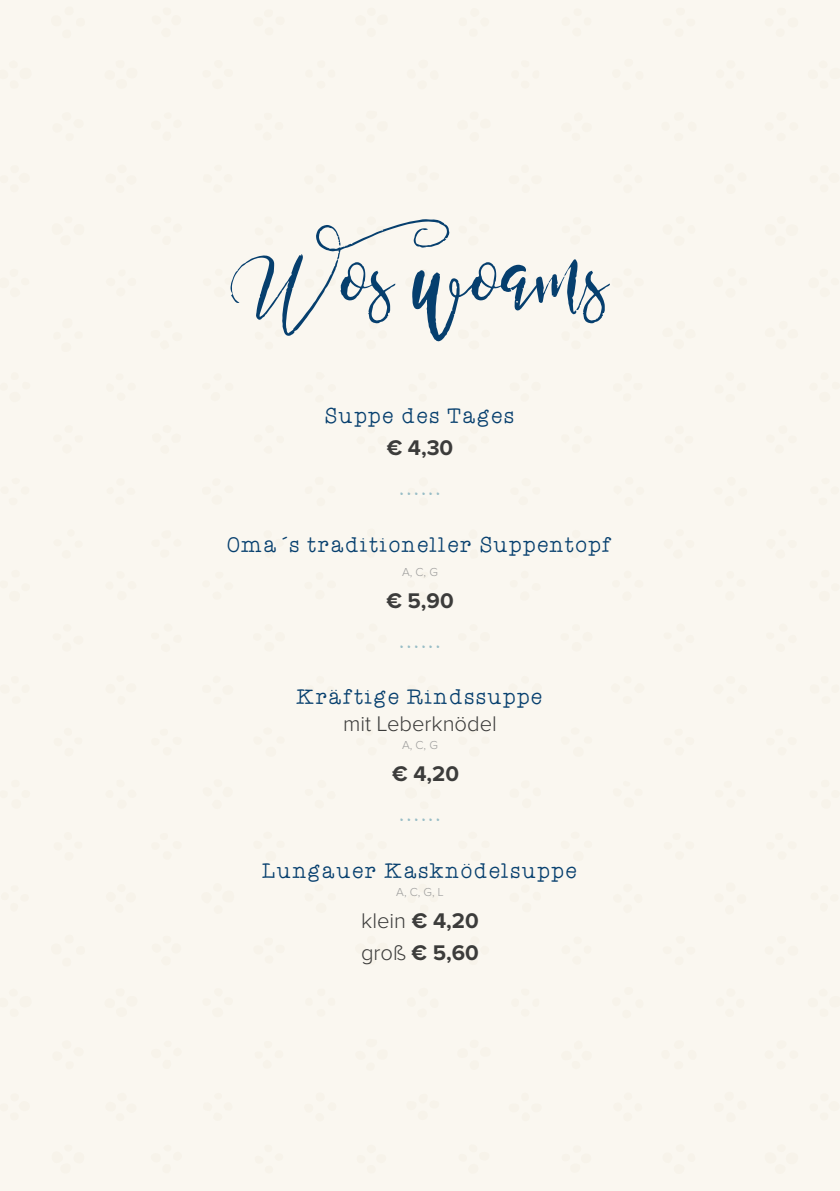
<style>
.page{position:relative;width:840px;height:1191px;background:#fff}
.page>*{position:absolute;margin:0;border:0;box-sizing:border-box;transform-origin:0 0}
.t1{font:130px "Valledofasjustpersonalonly";color:#063f6e}
.t2{font:40px "Valledofasjustpersonalonly";color:#98bdc6}
.t3{font:22px "A Typewriter For Me";color:#063f6e}
.t4{font:700 22px/32px "Proxima Nova";color:#3c3c3b}
.t5{font:300 22px "Proxima Nova";color:#3c3c3b}
.t6{font:300 12px "Proxima Nova";color:#9d9d9c}
.s1{font-weight:300}
</style>
<div class="page">
<div style="left:0;top:0;width:839px;height:1191px;background:#faf7f0"></div>
<h1 class="t1" style="left:230px;top:215px;width:380px">Wos woams</h1>
<p class="t3" style="left:324px;top:403px;width:192px">Suppe des Tages</p>
<p class="t4" style="left:386px;top:431px;width:68px">€ 4,30</p>
<h2 class="t2" style="left:400px;top:464px;width:41px">......</h2>
<p class="t3" style="left:226px;top:532px;width:388px">Oma´s traditioneller Suppentopf</p>
<p class="t6" style="left:402px;top:566px;width:37px">A, C, G</p>
<p class="t4" style="left:386px;top:584px;width:69px">€ 5,90</p>
<h2 class="t2" style="left:400px;top:616px;width:41px">......</h2>
<p class="t3" style="left:296px;top:685px;width:249px">Kräftige Rindssuppe</p>
<p class="t5" style="left:343px;top:713px;width:155px">mit Leberknödel</p>
<p class="t6" style="left:402px;top:739px;width:37px">A, C, G</p>
<p class="t4" style="left:392px;top:757px;width:68px">€ 4,20</p>
<h2 class="t2" style="left:400px;top:790px;width:41px">......</h2>
<p class="t3" style="left:262px;top:858px;width:318px">Lungauer Kasknödelsuppe</p>
<p class="t6" style="left:396px;top:886px;width:49px">A, C, G, L</p>
<p class="t4" style="left:361px;top:904px;width:119px"><span class="s1">klein</span> € 4,20 <span class="s1">groß</span> € 5,60</p>
</div>
